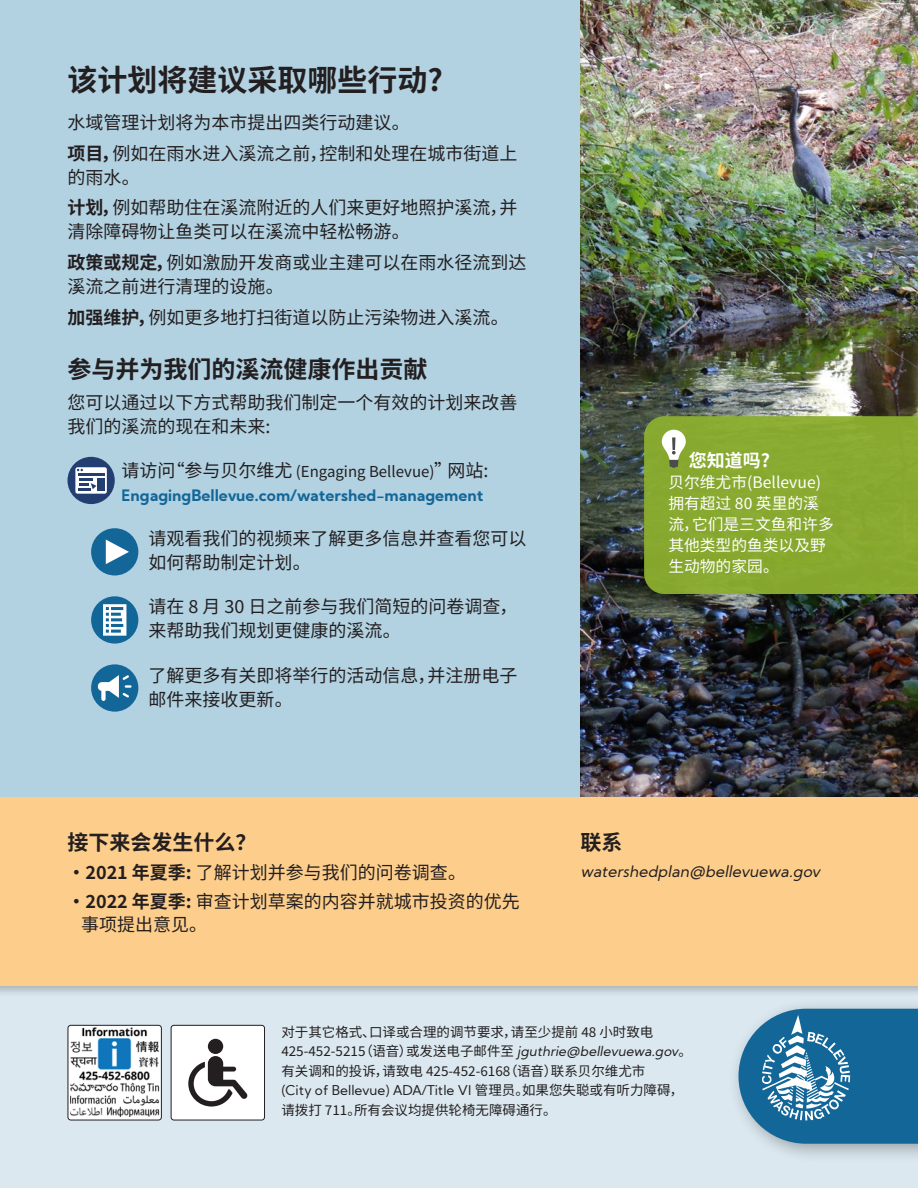
<style>
.page{position:relative;width:918px;height:1188px;background:#fff}
.page>*{position:absolute;margin:0;border:0;box-sizing:border-box;transform-origin:0 0}
.head{font:700 30px "Noto Sans SC";color:#231f20}
.head-2{font:700 24px "Noto Sans SC";color:#231f20}
.head-3{font:700 21px "Noto Sans SC";color:#231f20}
.bullet{font:18px/24px "Noto Sans SC";color:#231f20}
.copy{font:18px/24px "Noto Sans SC";color:#231f20}
.copy-2{font:700 18px "Noto Sans SC";color:#fff}
.copy-3{font:15.75px/21px "Noto Sans SC";color:#fff}
.bullet-2{font:700 15.75px "Kumbh Sans";color:#136798}
.copy-4{font:italic 15.75px "Kumbh Sans";color:#231f20}
.bullet-3{font:15px "Noto Sans SC";color:#231f20}
.copy-5{font:13.5px/19.5px "Noto Sans SC";color:#231f20}
.s1{font-weight:700}
.s2{font-size:18px}
.s3{font-family:"Kumbh Sans";font-style:italic}
.s4{font-family:"Kumbh Sans"}
</style>
<div class="page">
<div style="left:0;top:986px;width:918px;height:202px;background:#dbe8f0"></div>
<div style="left:0;top:672px;width:918px;height:326px;background:#231f20;opacity:.25"></div>
<div style="left:0;top:675px;width:918px;height:311px;background:#fdcd8b"></div>
<div style="left:0;top:0;width:918px;height:796px;background:#b2d1e1"></div>
<img style="left:580px;top:0;width:338px;height:796px">
<div style="left:68px;top:1025px;width:93px;height:95px;background:#fff;border-radius:3px"></div>
<div style="left:68px;top:1025px;width:94px;height:95px;border:1px solid #231f20;border-radius:3px"></div>
<img style="left:70px;top:1027px;width:89px;height:90px">
<div style="left:171px;top:1025px;width:94px;height:95px;background:#fff;border-radius:3px"></div>
<div style="left:171px;top:1025px;width:94px;height:95px;border:1px solid #231f20;border-radius:3px"></div>
<svg style="left:188px;top:1039px;width:60px;height:68px"></svg>
<div style="left:729px;top:998px;width:189px;height:166px;background:#231f20;opacity:.35"></div>
<svg style="left:739px;top:1009px;width:179px;height:135px"></svg>
<div style="left:644px;top:416px;width:274px;height:178px;background:#88a92f"></div>
<svg style="left:662px;top:430px;width:24px;height:38px"></svg>
<div style="left:91px;top:528px;width:47px;height:47px;background:#136798;border-radius:50%"></div>
<svg style="left:106px;top:540px;width:23px;height:24px"></svg>
<div style="left:91px;top:596px;width:47px;height:48px;background:#136798;border-radius:50%"></div>
<svg style="left:103px;top:604px;width:23px;height:32px"></svg>
<div style="left:68px;top:457px;width:47px;height:47px;background:#233e70;border-radius:50%"></div>
<div style="left:75px;top:467px;width:32px;height:27px;background:#fff;border-radius:2px"></div>
<hr style="left:79px;top:474px;width:26px;height:2px;background:#233e70">
<hr style="left:79px;top:478px;width:14px;height:3px;background:#233e70">
<div style="left:98px;top:478px;width:7px;height:13px;background:#233e70"></div>
<svg style="left:77px;top:469px;width:6px;height:2px"></svg>
<svg style="left:79px;top:483px;width:17px;height:8px"></svg>
<div style="left:91px;top:664px;width:47px;height:48px;background:#136798;border-radius:50%"></div>
<svg style="left:98px;top:675px;width:34px;height:26px"></svg>
<p class="head" style="left:68px;top:64px;width:377px">该计划将建议采取哪些行动?</p>
<p class="copy" style="left:68px;top:111px;width:344px">水域管理计划将为本市提出四类行动建议。</p>
<p class="bullet" style="left:68px;top:141px;width:451px"><span class="s1">项目，</span>例如在雨水进入溪流之前，控制和处理在城市街道上的雨水。</p>
<p class="bullet" style="left:68px;top:196px;width:451px"><span class="s1">计划，</span>例如帮助住在溪流附近的人们来更好地照护溪流，并清除障碍物让鱼类可以在溪流中轻松畅游。</p>
<p class="bullet" style="left:68px;top:251px;width:460px"><span class="s1">政策或规定，</span>例如激励开发商或业主建可以在雨水径流到达溪流之前进行清理的设施。</p>
<p class="bullet" style="left:68px;top:306px;width:443px"><span class="s1">加强维护，</span>例如更多地打扫街道以防止污染物进入溪流。</p>
<p class="head-2" style="left:68px;top:356px;width:361px">参与并为我们的溪流健康作出贡献</p>
<p class="copy" style="left:68px;top:390px;width:451px">您可以通过以下方式帮助我们制定一个有效的计划来改善我们的溪流的现在和未来:</p>
<p class="bullet-3" style="left:122px;top:463px;width:369px"><span class="s2">请访问“参与贝尔维尤</span> (Engaging Bellevue)<span class="s2">”网站:</span></p>
<p class="bullet-2" style="left:122px;top:485px;width:363px">EngagingBellevue.com/watershed-management</p>
<p class="bullet" style="left:148px;top:527px;width:379px">请观看我们的视频来了解更多信息并查看您可以如何帮助制定计划。</p>
<p class="bullet" style="left:148px;top:595px;width:370px">请在 8 月 30 日之前参与我们简短的问卷调查，来帮助我们规划更健康的溪流。</p>
<p class="bullet" style="left:148px;top:663px;width:370px">了解更多有关即将举行的活动信息，并注册电子邮件来接收更新。</p>
<p class="head-3" style="left:68px;top:830px;width:190px">接下来会发生什么？</p>
<p class="bullet" style="left:68px;top:861px;width:400px"><span class="s1">•2021 年夏季:</span> 了解计划并参与我们的问卷调查。</p>
<p class="bullet" style="left:81px;top:891px;width:440px;line-height:22.5px;text-indent:-14px"><span class="s1">•2022 年夏季:</span> 审查计划草案的内容并就城市投资的优先事项提出意见。</p>
<p class="copy-2" style="left:689px;top:450px;width:83px">您知道吗?</p>
<p class="copy-3" style="left:668px;top:472px;width:167px">贝尔维尤市(Bellevue)拥有超过 80 英里的溪流，它们是三文鱼和许多其他类型的鱼类以及野生动物的家园。</p>
<p class="head-3" style="left:580px;top:830px;width:43px">联系</p>
<p class="copy-4" style="left:580px;top:862px;width:244px">watershedplan@bellevuewa.gov</p>
<p class="copy-5" style="left:281px;top:1023px;width:412px">对于其它格式、口译或合理的调节要求，请至少提前 48 小时致电<br>425 -45 2 -5 2 1 5（语音）或发送电子邮件至 <span class="s3">jguthrie@bellevuewa.gov</span>。有关调和的投诉，请致电 425-452-6168（语音）联系贝尔维尤市<br><span class="s4">(City of Bellevue) ADA/Title VI</span> 管理员。如果您失聪或有听力障碍，请拨打 711。所有会议均提供轮椅无障碍通行。</p>
</div>
